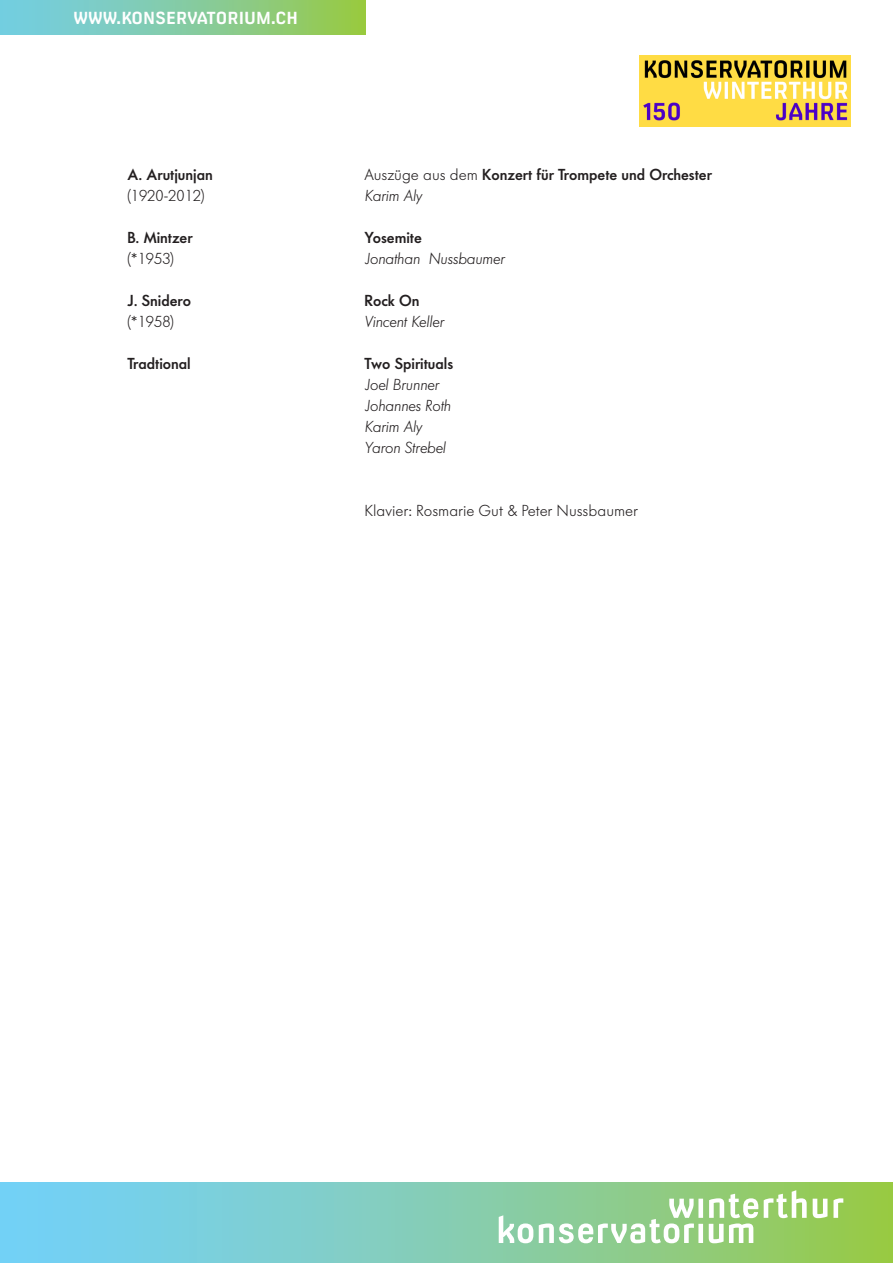
<style>
.page{position:relative;width:893px;height:1263px;background:#fff}
.page>*{position:absolute;margin:0;border:0;box-sizing:border-box;transform-origin:0 0}
.t1{font:700 16.5px "Milibus Rg";color:#fff}
.Schüler_in{font:500 15.75px "Futura BQ";color:#231f20}
.Schüler_in-2{font:italic 300 15.75px "Futura BQ";color:#231f20}
.Schüler_in-3{font:300 15.75px "Futura BQ";color:#231f20}
.s1{font-weight:300}
</style>
<div class="page">
<img style="left:640px;top:55px;width:210px;height:71px">
<div style="left:0;top:0;width:365px;height:34px;background:linear-gradient(to right,#72ceef,#98c94b)"></div>
<svg style="left:0;top:1182px;width:893px;height:81px;background:#82cdba"></svg>
<svg style="left:499px;top:1190px;width:344px;height:53px"></svg>
<p class="t1" style="left:74px;top:8px;width:226px">WWW.KONSERVATORIUM.CH</p>
<p class="Schüler_in" style="left:128px;top:165px;width:87px">A. Arutjunjan</p>
<p class="Schüler_in" style="left:365px;top:165px;width:349px"><span class="s1">Auszüge aus dem</span> Konzert für Trompete und Orchester</p>
<p class="Schüler_in-3" style="left:128px;top:186px;width:78px">(1920-2012)</p>
<p class="Schüler_in-2" style="left:365px;top:186px;width:59px">Karim Aly</p>
<p class="Schüler_in" style="left:128px;top:228px;width:67px">B. Mintzer</p>
<p class="Schüler_in" style="left:365px;top:228px;width:59px">Yosemite</p>
<p class="Schüler_in-3" style="left:128px;top:249px;width:48px">(*1953)</p>
<p class="Schüler_in-2" style="left:365px;top:249px;width:142px">Jonathan Nussbaumer</p>
<p class="Schüler_in" style="left:128px;top:291px;width:65px">J. Snidero</p>
<p class="Schüler_in" style="left:365px;top:291px;width:57px">Rock On</p>
<p class="Schüler_in-3" style="left:128px;top:312px;width:48px">(*1958)</p>
<p class="Schüler_in-2" style="left:365px;top:312px;width:81px">Vincent Keller</p>
<p class="Schüler_in" style="left:128px;top:354px;width:65px">Tradtional</p>
<p class="Schüler_in" style="left:365px;top:354px;width:90px">Two Spirituals</p>
<p class="Schüler_in-2" style="left:365px;top:375px;width:76px">Joel Brunner</p>
<p class="Schüler_in-2" style="left:365px;top:396px;width:88px">Johannes Roth</p>
<p class="Schüler_in-2" style="left:365px;top:417px;width:59px">Karim Aly</p>
<p class="Schüler_in-2" style="left:365px;top:438px;width:83px">Yaron Strebel</p>
<p class="Schüler_in-3" style="left:365px;top:501px;width:275px">Klavier: Rosmarie Gut &amp; Peter Nussbaumer</p>
</div>
